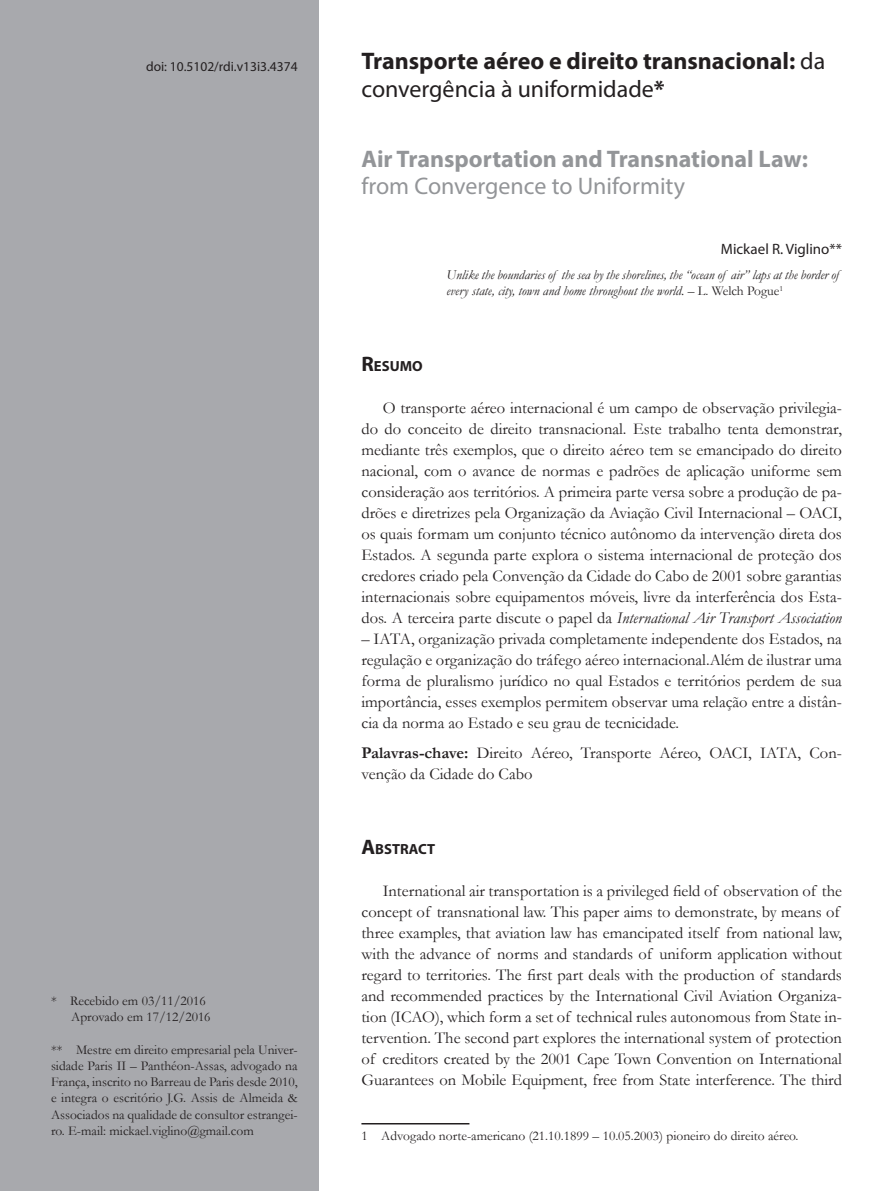
<style>
.page{position:relative;width:893px;height:1191px;background:#fff}
.page>*{position:absolute;margin:0;border:0;box-sizing:border-box;transform-origin:0 0}
.Tit{font:700 24px/27.6px "Myriad Pro";color:#231f20}
.Tit2{font:700 24px/27.6px "Myriad Pro";color:#939598}
.texto{font:16.5px/21px "Garamond";color:#231f20;text-align:justify}
.text_sem_recuo{font:16.5px/21px "Garamond";color:#231f20}
.Myriad_10{font:15px "Myriad Pro";color:#231f20}
.Subt{font:700 14.7px "Myriad Pro";color:#231f20}
.rodape{font:13.5px/16.2px "Garamond";color:#231f20;text-align:justify}
.Texto_recuado_9{font:italic 13.5px/16.2px "Garamond";color:#231f20}
.Doi{font:13.5px "Myriad Pro";color:#231f20}
.s1{font-weight:400}
.s2{font-style:normal}
.s3{font-size:21px}
.s4{font-style:italic}
.s5{font-weight:700}
</style>
<div class="page">
<div style="left:0;top:0;width:319px;height:1191px;background:#a8a9ad"></div>
<hr style="left:361px;top:1123px;width:108px;height:1px;background:#231f20">
<p class="Doi" style="left:146px;top:58px;width:153px">doi: 10.5102/rdi.v13i3.4374</p>
<p class="Tit" style="left:361px;top:46px;width:465px">Transporte aéreo e direito transnacional: <span class="s1">da convergência à uniformidade</span>*</p>
<p class="Tit2" style="left:361px;top:144px;width:448px">Air Transportation and Transnational Law: <span class="s1">from Convergence to Uniformity</span></p>
<p class="Myriad_10" style="left:721px;top:240px;width:123px">Mickael R. Viglino**</p>
<p class="Texto_recuado_9" style="left:446px;top:266px;width:394px">Unlike the boundaries of the sea by the shorelines, the “ocean of air” laps at the border of every state, city, town and home throughout the world. <span class="s2">– L. Welch Pogue</span><sup>1</sup></p>
<p class="rodape" style="left:51px;top:992px;width:156px">* Recebido em 03/11/2016</p>
<p class="rodape" style="left:71px;top:1008px;width:141px">Aprovado em 17/12/2016</p>
<p class="rodape" style="left:51px;top:1041px;width:248px">** Mestre em direito empresarial pela Univer&shy;sidade Paris II – Panthéon-Assas, advogado na França, inscrito no Barreau de Paris desde 2010, e integra o escritório J.G. Assis de Almeida &amp; Associados na qualidade de consultor estrangei&shy;ro. E-mail: mickael.viglino@gmail.com</p>
<p class="Subt" style="left:361px;top:356px;width:63px"><span class="s3">R</span>ESUMO</p>
<p class="texto" style="left:361px;top:397px;width:482px;text-indent:21px">O transporte aéreo internacional é um campo de observação privilegia&shy;do do conceito de direito transnacional. Este trabalho tenta demonstrar, mediante três exemplos, que o direito aéreo tem se emancipado do direito nacional, com o avance de normas e padrões de aplicação uniforme sem consideração aos territórios. A primeira parte versa sobre a produção de pa&shy;drões e diretrizes pela Organização da Aviação Civil Internacional – OACI, os quais formam um conjunto técnico autônomo da intervenção direta dos Estados. A segunda parte explora o sistema internacional de proteção dos credores criado pela Convenção da Cidade do Cabo de 2001 sobre garantias internacionais sobre equipamentos móveis, livre da interferência dos Esta&shy;dos. A terceira parte discute o papel da <span class="s4">International Air Transport Association</span></p>
<p class="texto" style="left:361px;top:628px;width:482px">– IATA, organização privada completamente independente dos Estados, na regulação e organização do tráfego aéreo internacional.Além de ilustrar uma forma de pluralismo jurídico no qual Estados e territórios perdem de sua importância, esses exemplos permitem observar uma relação entre a distân&shy;cia da norma ao Estado e seu grau de tecnicidade.</p>
<p class="text_sem_recuo" style="left:361px;top:741px;width:482px"><span class="s5">Palavras-chave:</span> Direito Aéreo, Transporte Aéreo, OACI, IATA, Con&shy;venção da Cidade do Cabo</p>
<p class="Subt" style="left:361px;top:839px;width:75px"><span class="s3">A</span>BSTRACT</p>
<p class="texto" style="left:361px;top:880px;width:482px;text-align:left;text-indent:21px">International air transportation is a privileged field of observation of the concept of transnational law. This paper aims to demonstrate, by means of three examples, that aviation law has emancipated itself from national law, with the advance of norms and standards of uniform application without regard to territories. The first part deals with the production of standards and recommended practices by the International Civil Aviation Organiza&shy;tion (ICAO), which form a set of technical rules autonomous from State in&shy;tervention. The second part explores the international system of protection of creditors created by the 2001 Cape Town Convention on International Guarantees on Mobile Equipment, free from State interference. The third</p>
<p class="rodape" style="left:361px;top:1127px;width:438px">1 Advogado norte-americano (21.10.1899 – 10.05.2003) pioneiro do direito aéreo.</p>
</div>
